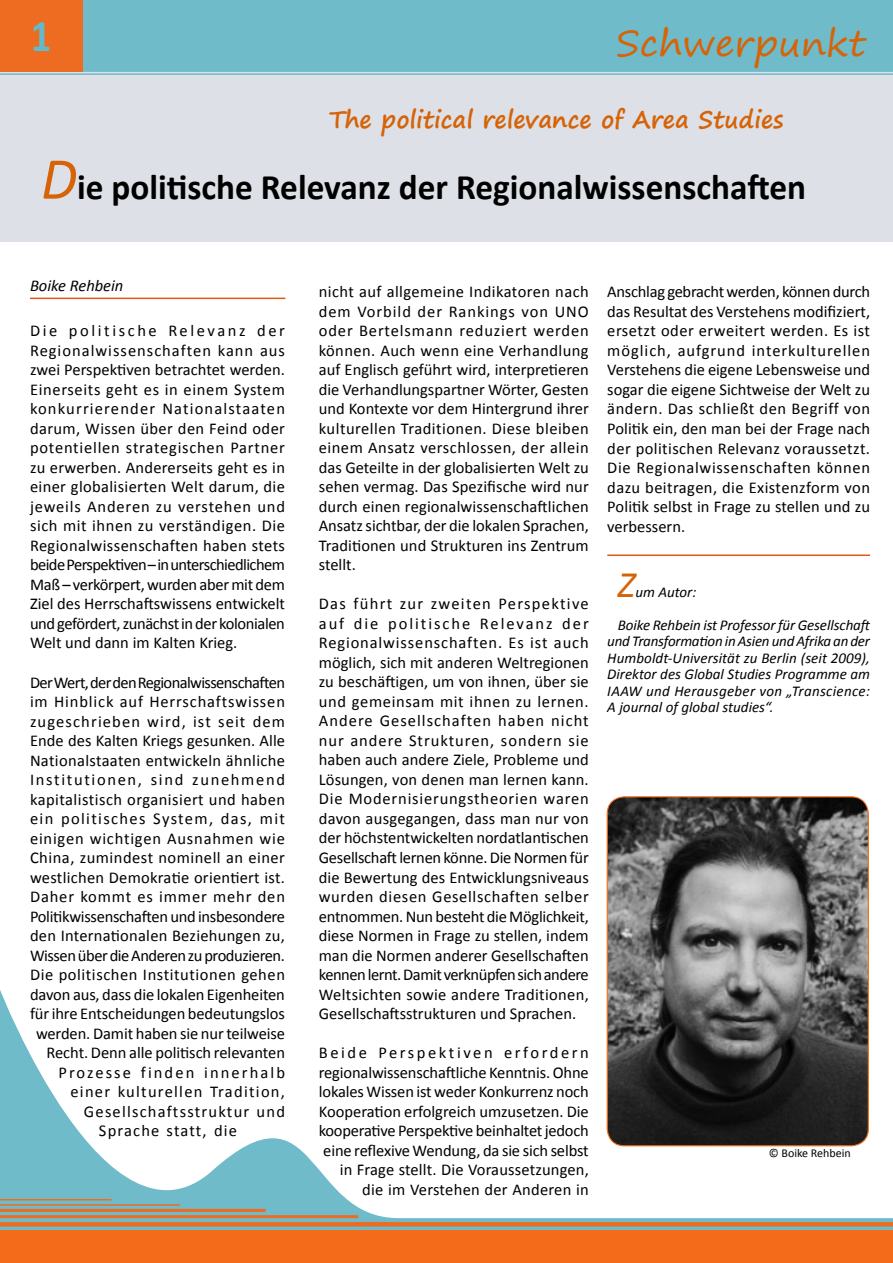
<style>
.page{position:relative;width:893px;height:1263px;background:#fff}
.page>*{position:absolute;margin:0;border:0;box-sizing:border-box;transform-origin:0 0}
.t1{font:700 45.75px "Calibri";color:#64bac9;scale:.88 1}
.t2{font:italic 37.5px "Calibri";color:#d66308}
.t3{font:700 36px "Calibri";color:#000}
.t4{font:36px "Segoe Print";color:#d66308;scale:1.04 1}
.t5{font:700 24px "Segoe Print";color:#d66308}
.t6{font:16.5px/19.5px "Calibri";letter-spacing:.005em;color:#000;text-align:justify}
.t7{font:16.5px "Calibri";letter-spacing:.05em;color:#000}
.t8{font:16.5px "Calibri";letter-spacing:-.025em;color:#000}
.t9{font:16.5px "Calibri";letter-spacing:.035em;color:#000}
.t10{font:16.5px "Calibri";letter-spacing:.03em;color:#000}
.t11{font:16.5px "Calibri";letter-spacing:.08em;color:#000}
.t12{font:italic 16.5px "Calibri";color:#000}
.t13{font:italic 15px/16.5px "Calibri";color:#000;text-align:justify}
.t14{font:12px "Calibri";color:#000}
.s1{font-weight:400;font-style:italic;font-size:60px;color:#d66308}
</style>
<div class="page">
<svg style="left:0;top:990px;width:893px;height:240px"></svg>
<svg style="left:0;top:1222px;width:893px;height:4px;background:#ea6d24"></svg>
<hr style="left:0;top:1215px;width:358px;height:3px;background:#ed6c21">
<hr style="left:0;top:1209px;width:266px;height:3px;background:#ed6c21">
<hr style="left:0;top:1204px;width:180px;height:2px;background:#ed6c21">
<hr style="left:0;top:1199px;width:112px;height:1px;background:#ed6c21">
<div style="left:0;top:0;width:893px;height:75px;background:#6fbbc9"></div>
<hr style="left:0;top:72px;width:893px;height:1px;background:#dde1e7">
<hr style="left:0;top:75px;width:893px;height:1px;background:#dde1e7">
<div style="left:0;top:76px;width:893px;height:166px;background:#dde1e7"></div>
<div style="left:0;top:1230px;width:893px;height:33px;background:#f46c1a"></div>
<div style="left:0;top:0;width:82px;height:72px;background:#ed6c21"></div>
<hr style="left:30px;top:298px;width:255px;height:1px;background:#de5912">
<hr style="left:607px;top:554px;width:263px;height:2px;background:#de5912">
<img style="left:607px;top:797px;width:261px;height:349px">
<div style="left:607px;top:796px;width:262px;height:350px;border:1px solid #f46c1a;border-radius:17px"></div>
<h1 class="t1" style="left:31px;top:7px;width:25px">1</h1>
<h3 class="t4" style="left:616px;top:11px;width:242px">Schwerpunkt</h3>
<h3 class="t5" style="left:329px;top:97px;width:456px">The political relevance of Area Studies</h3>
<h3 class="t3" style="left:41px;top:164px;width:767px"><span class="s1">D</span>ie politische Relevanz der Regionalwissenschaften</h3>
<p class="t12" style="left:30px;top:274px;width:95px">Boike Rehbein</p>
<p class="t6" style="left:30px;top:321px;width:257px">Die politische Relevanz der Regionalwissenschaften kann aus zwei Perspektiven betrachtet werden.<br>Einerseits geht es in einem System konkurrierender Nationalstaaten darum, Wissen über den Feind oder potentiellen strategischen Partner zu erwerben. Andererseits geht es in einer globalisierten Welt darum, die jeweils Anderen zu verstehen und sich mit ihnen zu verständigen. Die Regionalwissenschaften haben stets beide Perspektiven – in unterschiedlichem Maß – verkörpert, wurden aber mit dem Ziel des Herrschaftswissens entwickelt und gefördert, zunächst in der kolonialen Welt und dann im Kalten Krieg.</p>
<p class="t6" style="left:30px;top:672px;width:256px">Der Wert, der den Regionalwissenschaften</p>
<p class="t7" style="left:30px;top:691px;width:257px">im Hinblick auf Herrschaftswissen</p>
<p class="t6" style="left:30px;top:711px;width:257px">zugeschrieben wird, ist seit dem</p>
<p class="t6" style="left:30px;top:731px;width:257px">Ende des Kalten Kriegs gesunken. Alle</p>
<p class="t6" style="left:30px;top:750px;width:256px">Nationalstaaten entwickeln ähnliche</p>
<p class="t6" style="left:30px;top:770px;width:257px">Institutionen, sind zunehmend</p>
<p class="t6" style="left:30px;top:789px;width:257px">kapitalistisch organisiert und haben</p>
<p class="t11" style="left:30px;top:808px;width:256px">ein politisches System, das, mit</p>
<p class="t7" style="left:30px;top:828px;width:256px">einigen wichtigen Ausnahmen wie</p>
<p class="t10" style="left:30px;top:847px;width:256px">China, zumindest nominell an einer</p>
<p class="t6" style="left:30px;top:867px;width:257px">westlichen Demokratie orientiert ist.</p>
<p class="t6" style="left:30px;top:887px;width:257px">Daher kommt es immer mehr den</p>
<p class="t6" style="left:30px;top:906px;width:257px">Politikwissenschaften und insbesondere</p>
<p class="t6" style="left:30px;top:926px;width:256px">den Internationalen Beziehungen zu,</p>
<p class="t8" style="left:30px;top:945px;width:256px">Wissen über die Anderen zu produzieren.</p>
<p class="t9" style="left:30px;top:964px;width:256px">Die politischen Institutionen gehen</p>
<p class="t6" style="left:30px;top:984px;width:256px">davon aus, dass die lokalen Eigenheiten</p>
<p class="t6" style="left:30px;top:1004px;width:256px">für ihre Entscheidungen bedeutungslos</p>
<p class="t6" style="left:36px;top:1023px;width:250px">werden. Damit haben sie nur teilweise</p>
<p class="t6" style="left:46px;top:1043px;width:240px">Recht. Denn alle politisch relevanten</p>
<p class="t6" style="left:58px;top:1062px;width:228px">Prozesse finden innerhalb</p>
<p class="t6" style="left:70px;top:1082px;width:216px">einer kulturellen Tradition,</p>
<p class="t6" style="left:84px;top:1101px;width:203px">Gesellschaftsstruktur und</p>
<p class="t6" style="left:99px;top:1121px;width:140px">Sprache statt, die</p>
<p class="t6" style="left:319px;top:282px;width:272px">nicht auf allgemeine Indikatoren nach dem Vorbild der Rankings von UNO oder Bertelsmann reduziert werden können. Auch wenn eine Verhandlung auf Englisch geführt wird, interpretieren die Verhandlungspartner Wörter, Gesten und Kontexte vor dem Hintergrund ihrer kulturellen Traditionen. Diese bleiben einem Ansatz verschlossen, der allein das Geteilte in der globalisierten Welt zu sehen vermag. Das Spezifische wird nur durch einen regionalwissenschaftlichen Ansatz sichtbar, der die lokalen Sprachen, Traditionen und Strukturen ins Zentrum stellt.</p>
<p class="t6" style="left:319px;top:594px;width:272px">Das führt zur zweiten Perspektive auf die politische Relevanz der Regionalwissenschaften. Es ist auch möglich, sich mit anderen Weltregionen zu beschäftigen, um von ihnen, über sie und gemeinsam mit ihnen zu lernen.<br>Andere Gesellschaften haben nicht nur andere Strukturen, sondern sie haben auch andere Ziele, Probleme und Lösungen, von denen man lernen kann.<br>Die Modernisierungstheorien waren davon ausgegangen, dass man nur von der höchstentwickelten nordatlantischen Gesellschaft lernen könne. Die Normen für die Bewertung des Entwicklungsniveaus wurden diesen Gesellschaften selber entnommen. Nun besteht die Möglichkeit, diese Normen in Frage zu stellen, indem man die Normen anderer Gesellschaften kennen lernt. Damit verknüpfen sich andere Weltsichten sowie andere Traditionen, Gesellschaftsstrukturen und Sprachen.</p>
<p class="t6" style="left:319px;top:1043px;width:272px;text-align:right">Beide Perspektiven erfordern regionalwissenschaftliche Kenntnis. Ohne lokales Wissen ist weder Konkurrenz noch Kooperation erfolgreich umzusetzen. Die kooperative Perspektive beinhaltet jedoch eine reflexive Wendung, da sie sich selbst in Frage stellt. Die Voraussetzungen, die im Verstehen der Anderen in</p>
<p class="t6" style="left:607px;top:282px;width:264px">Anschlag gebracht werden, können durch das Resultat des Verstehens modifiziert, ersetzt oder erweitert werden. Es ist möglich, aufgrund interkulturellen Verstehens die eigene Lebensweise und sogar die eigene Sichtweise der Welt zu ändern. Das schließt den Begriff von Politik ein, den man bei der Frage nach der politischen Relevanz voraussetzt.<br>Die Regionalwissenschaften können dazu beitragen, die Existenzform von Politik selbst in Frage zu stellen und zu verbessern.</p>
<h2 class="t2" style="left:618px;top:558px;width:19px">Z</h2>
<p class="t13" style="left:635px;top:583px;width:63px">um Autor:</p>
<p class="t13" style="left:607px;top:616px;width:266px;text-indent:10px">Boike Rehbein ist Professor für Gesellschaft und Transformation in Asien und Afrika an der Humboldt-Universität zu Berlin (seit 2009), Direktor des Global Studies Programme am IAAW und Herausgeber von „Transcience:<br>A journal of global studies“.</p>
<p class="t14" style="left:769px;top:1145px;width:83px">© Boike Rehbein</p>
</div>
